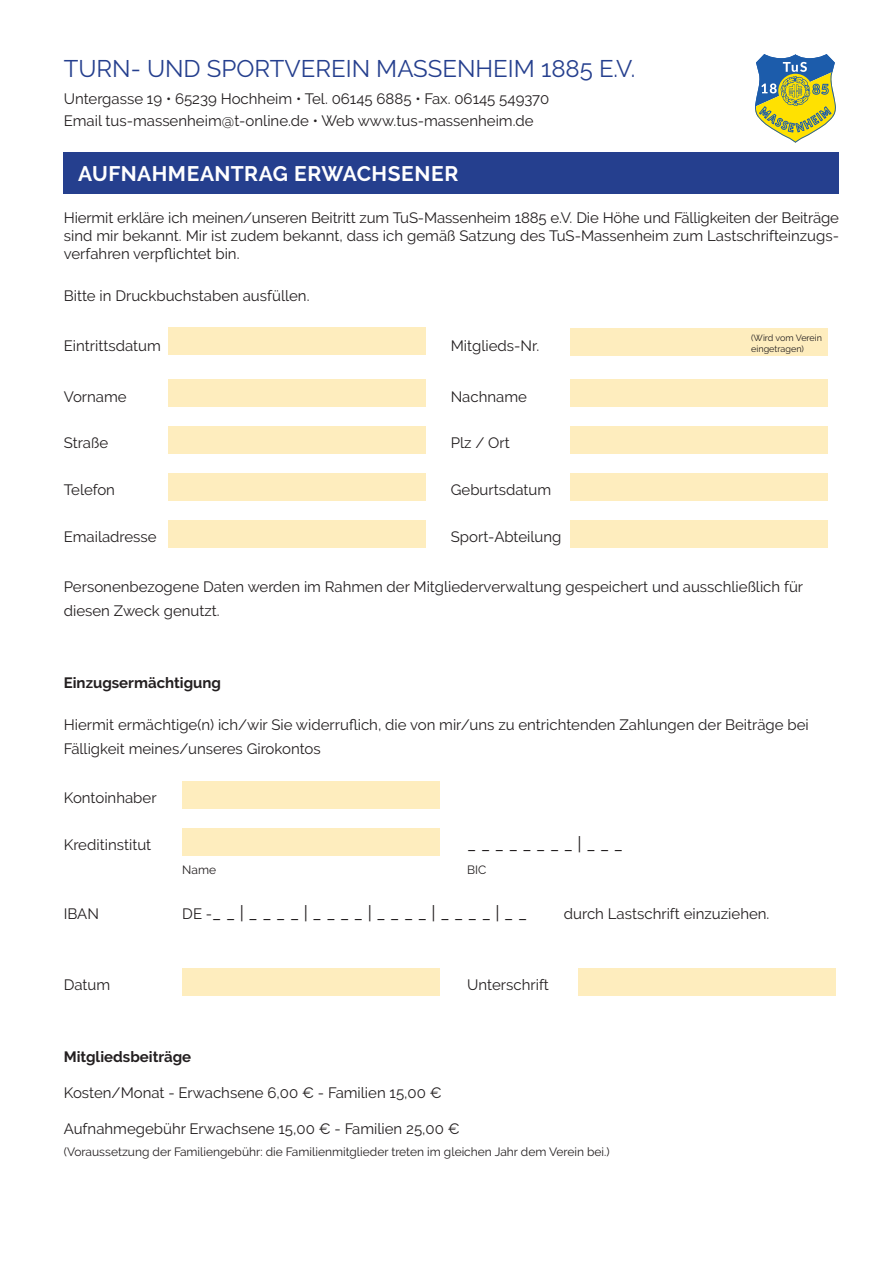
<style>
.page{position:relative;width:893px;height:1263px;background:#fff}
.page>*{position:absolute;margin:0;border:0;box-sizing:border-box;transform-origin:0 0}
.t1{font:24px "Raleway";color:#253f8e}
.t2{font:700 21px "Raleway";letter-spacing:.02em;color:#fff}
.t3{font:18px "Raleway";color:#231f20}
.t4{font:15px/18px "Raleway";color:#231f20}
.t5{font:700 15px "Raleway";color:#231f20}
.t6{font:12px "Raleway";color:#231f20}
.t7{font:9px/10.8px "Raleway";color:#231f20}
.s1{font-size:15px}
</style>
<div class="page">
<div style="left:64px;top:152px;width:775px;height:41px;background:#253f8e"></div>
<svg style="left:755px;top:54px;width:81px;height:89px"></svg>
<div style="left:169px;top:328px;width:257px;height:27px;background:#feedbe"></div>
<div style="left:571px;top:329px;width:257px;height:27px;background:#feedbe"></div>
<div style="left:169px;top:380px;width:257px;height:27px;background:#feedbe"></div>
<div style="left:571px;top:380px;width:257px;height:27px;background:#feedbe"></div>
<div style="left:169px;top:426px;width:257px;height:28px;background:#feedbe"></div>
<div style="left:571px;top:426px;width:257px;height:28px;background:#feedbe"></div>
<div style="left:169px;top:473px;width:257px;height:28px;background:#feedbe"></div>
<div style="left:571px;top:473px;width:257px;height:28px;background:#feedbe"></div>
<div style="left:169px;top:520px;width:257px;height:28px;background:#feedbe"></div>
<div style="left:571px;top:520px;width:257px;height:28px;background:#feedbe"></div>
<div style="left:182px;top:781px;width:258px;height:28px;background:#feedbe"></div>
<div style="left:182px;top:828px;width:258px;height:28px;background:#feedbe"></div>
<div style="left:182px;top:968px;width:258px;height:28px;background:#feedbe"></div>
<div style="left:578px;top:968px;width:258px;height:28px;background:#feedbe"></div>
<h1 class="t1" style="left:64px;top:54px;width:573px">TURN- UND SPORTVEREIN MASSENHEIM 1885 E.V.</h1>
<p class="t4" style="left:64px;top:87px;width:487px;line-height:22.2px">Untergasse 19 • 65239 Hochheim • Tel. 06145 6885 • Fax. 06145 549370<br>Email tus-massenheim@t-online.de • Web www.tus-massenheim.de</p>
<h2 class="t2" style="left:78px;top:162px;width:382px">AUFNAHMEANTRAG ERWACHSENER</h2>
<p class="t4" style="left:64px;top:209px;width:777px;text-align:justify">Hiermit erkläre ich meinen/unseren Beitritt zum TuS-Massenheim 1885 e.V. Die Höhe und Fälligkeiten der Beiträge sind mir bekannt. Mir ist zudem bekannt, dass ich gemäß Satzung des TuS-Massenheim zum Lastschrifteinzugs&shy;verfahren verpflichtet bin.</p>
<p class="t4" style="left:64px;top:287px;width:247px">Bitte in Druckbuchstaben ausfüllen.</p>
<p class="t4" style="left:64px;top:336px;width:99px">Eintrittsdatum</p>
<p class="t4" style="left:451px;top:336px;width:90px">Mitglieds-Nr.</p>
<p class="t4" style="left:64px;top:387px;width:64px">Vorname</p>
<p class="t4" style="left:451px;top:387px;width:78px">Nachname</p>
<p class="t4" style="left:64px;top:434px;width:46px">Straße</p>
<p class="t4" style="left:451px;top:434px;width:61px">Plz / Ort</p>
<p class="t4" style="left:64px;top:481px;width:53px">Telefon</p>
<p class="t4" style="left:451px;top:481px;width:102px">Geburtsdatum</p>
<p class="t4" style="left:64px;top:528px;width:94px">Emailadresse</p>
<p class="t4" style="left:451px;top:528px;width:112px">Sport-Abteilung</p>
<p class="t4" style="left:64px;top:574px;width:741px;line-height:24px">Personenbezogene Daten werden im Rahmen der Mitgliederverwaltung gespeichert und ausschließlich für diesen Zweck genutzt.</p>
<p class="t7" style="left:751px;top:333px;width:72px">(Wird vom Verein eingetragen)</p>
<p class="t5" style="left:64px;top:674px;width:159px">Einzugsermächtigung</p>
<p class="t4" style="left:64px;top:712px;width:746px;line-height:24px">Hiermit ermächtige(n) ich/wir Sie widerruflich, die von mir/uns zu entrichtenden Zahlungen der Beiträge bei<br>Fälligkeit meines/unseres Girokontos</p>
<p class="t4" style="left:64px;top:789px;width:94px">Kontoinhaber</p>
<p class="t4" style="left:64px;top:836px;width:89px">Kreditinstitut</p>
<p class="t3" style="left:467px;top:833px;width:157px">_ _ _ _ _ _ _ _ | _ _ _</p>
<p class="t6" style="left:182px;top:863px;width:35px">Name</p>
<p class="t6" style="left:467px;top:863px;width:21px">BIC</p>
<p class="t4" style="left:64px;top:905px;width:37px">IBAN</p>
<p class="t3" style="left:182px;top:903px;width:346px"><span class="s1">DE -</span>_ _ | _ _ _ _ | _ _ _ _ | _ _ _ _ | _ _ _ _ | _ _</p>
<p class="t4" style="left:564px;top:905px;width:207px">durch Lastschrift einzuziehen.</p>
<p class="t4" style="left:64px;top:976px;width:48px">Datum</p>
<p class="t4" style="left:467px;top:976px;width:83px">Unterschrift</p>
<p class="t5" style="left:64px;top:1048px;width:129px">Mitgliedsbeiträge</p>
<p class="t4" style="left:64px;top:1084px;width:379px">Kosten/Monat - Erwachsene 6,00 € - Familien 15,00 €</p>
<p class="t4" style="left:64px;top:1120px;width:397px">Aufnahmegebühr Erwachsene 15,00 € - Familien 25,00 €</p>
<p class="t6" style="left:64px;top:1145px;width:547px">(Voraussetzung der Familiengebühr: die Familienmitglieder treten im gleichen Jahr dem Verein bei.)</p>
</div>
